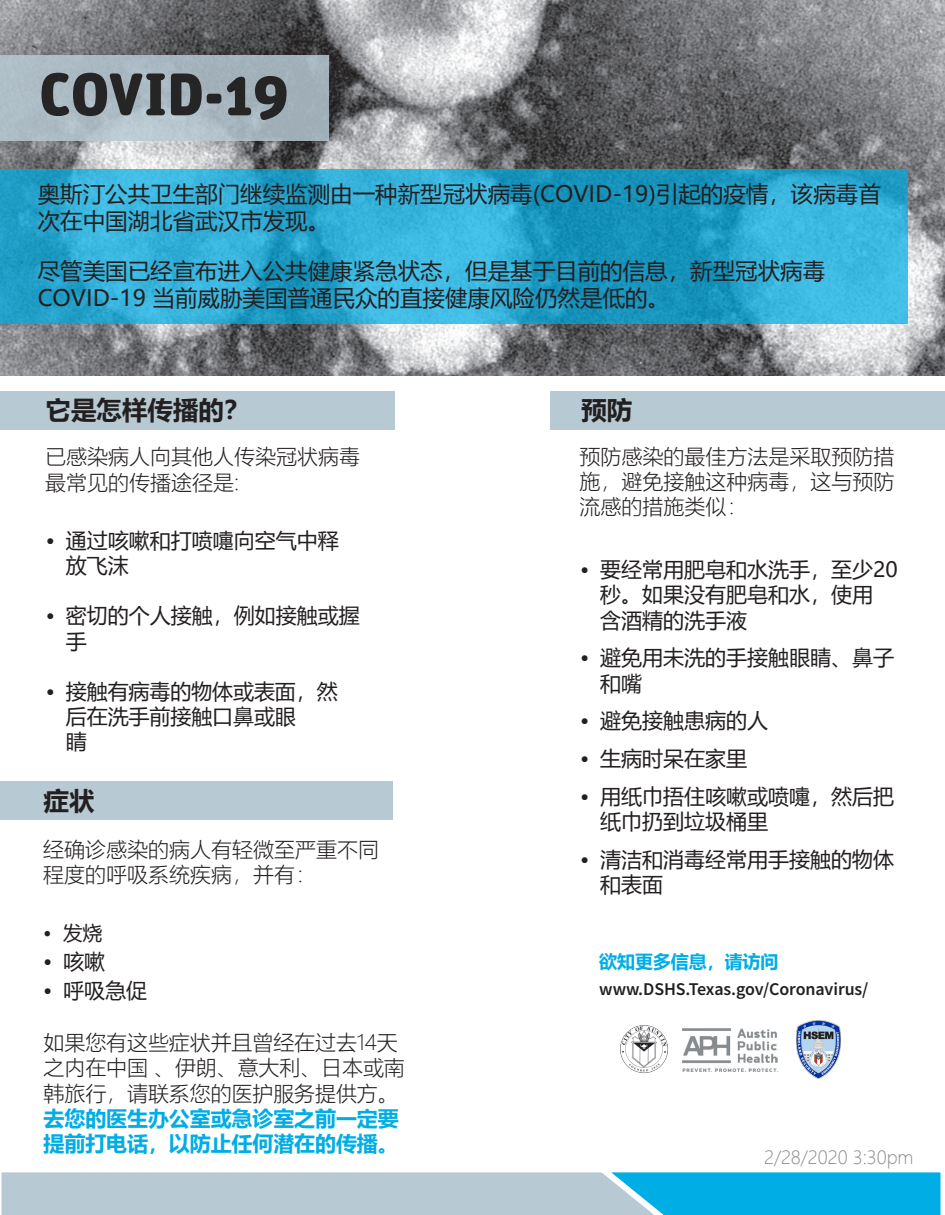
<style>
.page{position:relative;width:945px;height:1215px;background:#fff}
.page>*{position:absolute;margin:0;border:0;box-sizing:border-box;transform-origin:0 0}
.t1{font:900 60px "Unit Rounded Pro";color:#252525}
.t2{font:700 25.5px "Microsoft Ya Hei";color:#231f20}
.t3{font:22.5px/27px "Microsoft Ya Hei";color:#231f20}
.t4{font:21px/25.2px "Microsoft Ya Hei";color:#231f20}
.t5{font:300 21px/25.2px "Microsoft Ya Hei";color:#231f20}
.t6{font:700 21px/25.2px "Microsoft Ya Hei";letter-spacing:-.005em;color:#00ade5}
.t7{font:19.5px "Microsoft Ya Hei";color:#231f20}
.t8{font:600 18px "Source Sans Pro";letter-spacing:-.005em;color:#231f20}
.t9{font:300 18px "Microsoft Ya Hei";letter-spacing:-.005em;color:#8c8a8b}
.t10{font:700 18px "Microsoft Ya Hei";letter-spacing:-.005em;color:#00ade5}
</style>
<div class="page">
<div style="left:0;top:391px;width:394px;height:38px;background:#b7c9d3"></div>
<img style="left:0;top:0;width:945px;height:375px">
<svg style="left:1px;top:1172px;width:940px;height:43px;background:#7fc1d9"></svg>
<svg style="left:0;top:55px;width:329px;height:86px;background:#a9b8c1"></svg>
<svg style="left:0;top:169px;width:907px;height:155px;background:#2ca8d1"></svg>
<div style="left:0;top:782px;width:392px;height:38px;background:#b7c9d3"></div>
<div style="left:551px;top:391px;width:394px;height:38px;background:#b7c9d3"></div>
<img style="left:682px;top:1029px;width:95px;height:42px">
<img style="left:620px;top:1025px;width:48px;height:48px">
<img style="left:796px;top:1020px;width:45px;height:58px">
<p class="t1" style="left:39px;top:51px;width:251px">COVID-19</p>
<p class="t3" style="left:38px;top:180px;width:845px">奥斯汀公共卫生部门继续监测由一种新型冠状病毒(COVID-19)引起的疫情，该病毒首次在中国湖北省武汉市发现。</p>
<p class="t3" style="left:38px;top:257px;width:789px">尽管美国已经宣布进入公共健康紧急状态，但是基于目前的信息，新型冠状病毒<br>COVID-19 当前威胁美国普通民众的直接健康风险仍然是低的。</p>
<p class="t2" style="left:46px;top:392px;width:205px">它是怎样传播的？</p>
<p class="t5" style="left:45px;top:444px;width:316px">已感染病人向其他人传染冠状病毒最常见的传播途径是:</p>
<p class="t4" style="left:66px;top:527px;width:275px;text-indent:-20px">• 通过咳嗽和打喷嚏向空气中释放飞沫</p>
<p class="t4" style="left:66px;top:603px;width:296px;text-indent:-20px">• 密切的个人接触，例如接触或握手</p>
<p class="t4" style="left:66px;top:678px;width:273px;text-indent:-20px">• 接触有病毒的物体或表面，然后在洗手前接触口鼻或眼<br>睛</p>
<p class="t2" style="left:44px;top:783px;width:52px">症状</p>
<p class="t5" style="left:43px;top:836px;width:337px">经确诊感染的病人有轻微至严重不同程度的呼吸系统疾病，并有：</p>
<p class="t7" style="left:43px;top:920px;width:61px">• 发烧</p>
<p class="t4" style="left:43px;top:948px;width:64px">• 咳嗽</p>
<p class="t4" style="left:43px;top:977px;width:106px">• 呼吸急促</p>
<p class="t5" style="left:44px;top:1030px;width:363px">如果您有这些症状并且曾经在过去14天之内在中国 、伊朗、意大利、日本或南韩旅行，请联系您的医护服务提供方。</p>
<p class="t6" style="left:44px;top:1105px;width:357px">去您的医生办公室或急诊室之前一定要提前打电话，以防止任何潜在的传播。</p>
<p class="t2" style="left:581px;top:392px;width:52px">预防</p>
<p class="t5" style="left:579px;top:443px;width:317px;text-align:justify">预防感染的最佳方法是采取预防措施，避免接触这种病毒，这与预防流感的措施类似：</p>
<p class="t4" style="left:600px;top:556px;width:299px;text-indent:-20px">• 要经常用肥皂和水洗手，至少20秒。如果没有肥皂和水，使用含酒精的洗手液</p>
<p class="t4" style="left:600px;top:645px;width:296px;text-indent:-20px">• 避免用未洗的手接触眼睛、鼻子和嘴</p>
<p class="t4" style="left:580px;top:708px;width:190px">• 避免接触患病的人</p>
<p class="t4" style="left:580px;top:745px;width:169px">• 生病时呆在家里</p>
<p class="t4" style="left:600px;top:783px;width:296px;text-indent:-20px">• 用纸巾捂住咳嗽或喷嚏，然后把纸巾扔到垃圾桶里</p>
<p class="t4" style="left:600px;top:846px;width:296px;text-indent:-20px">• 清洁和消毒经常用手接触的物体和表面</p>
<p class="t10" style="left:599px;top:949px;width:181px">欲知更多信息，请访问</p>
<p class="t8" style="left:599px;top:978px;width:271px">www.DSHS.Texas.gov/Coronavirus/</p>
<p class="t9" style="left:764px;top:1146px;width:151px">2/28/2020 3:30pm</p>
</div>
